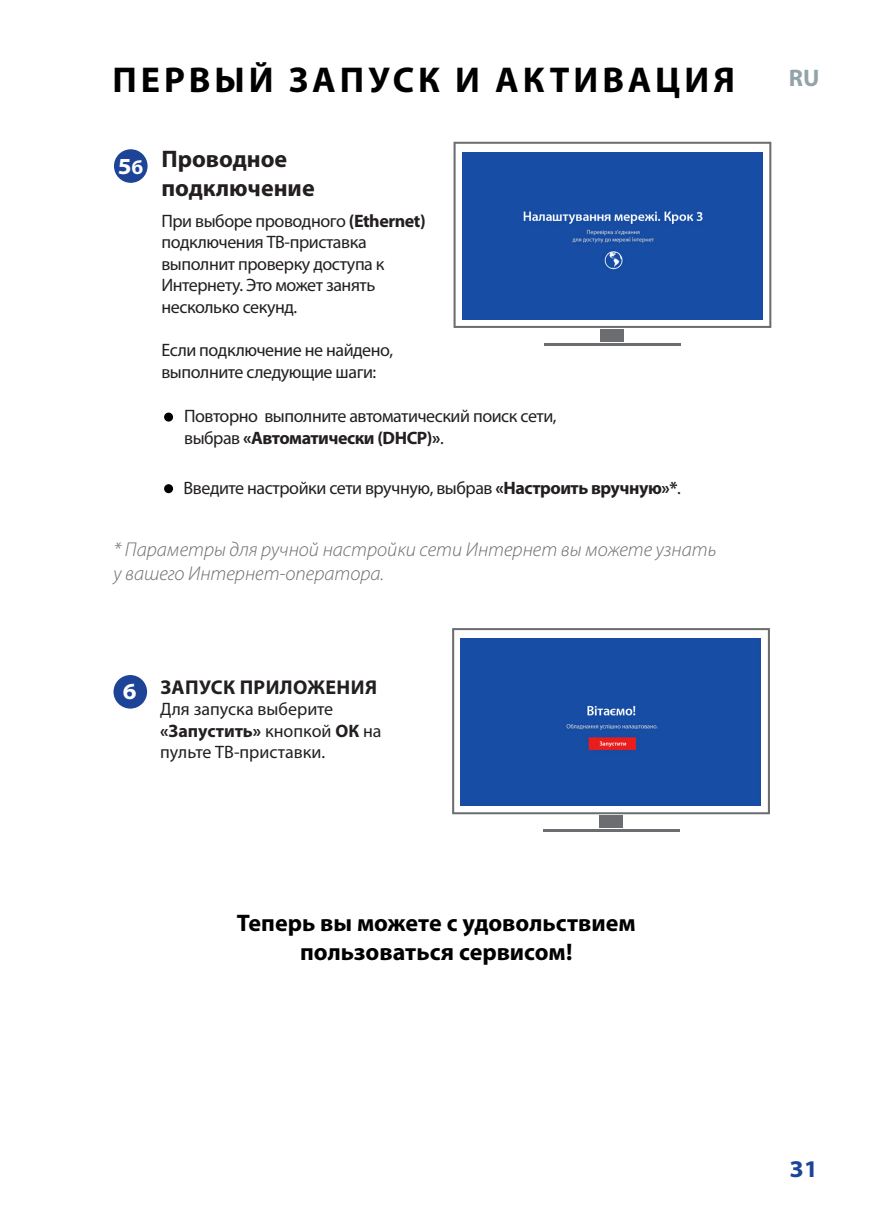
<style>
.page{position:relative;width:874px;height:1225px;background:#fff}
.page>*{position:absolute;margin:0;border:0;box-sizing:border-box;transform-origin:0 0}
.t1{font:700 36px "Myriad Pro";letter-spacing:.11em;color:#000001}
.t2{font:700 24px "Myriad Pro";color:#000001}
.t3{font:700 24px "Myriad Pro";color:#231f20}
.t4{font:700 semi-expanded 24px "Myriad Pro";color:#1e4497}
.t5{font:700 24px "Myriad Pro";color:#94a2aa}
.t6{font:700 semi-expanded 23px "Myriad Pro";color:#fff}
.t7{font:italic 300 20px/24px "Myriad Pro";color:#6c6d70}
.t8{font:700 20px "Myriad Pro";letter-spacing:.02em;color:#231f20}
.t9{font:18px/21.6px "Myriad Pro";letter-spacing:-.025em;color:#231f20}
.t10{font:18px/21.6px "Myriad Pro";color:#231f20}
.t11{font:700 18px "Myriad Pro";letter-spacing:-.025em;color:#231f20}
.s1{font-size:19.2px}
.s2{font-weight:700}
.s3{font-weight:400}
</style>
<div class="page">
<div style="left:113px;top:675px;width:34px;height:33px;background:#1e4497;border-radius:50%"></div>
<div style="left:114px;top:149px;width:33px;height:34px;background:#1e4497;border-radius:50%"></div>
<div style="left:599px;top:815px;width:23px;height:13px;background:#6c6d70"></div>
<hr style="left:542px;top:829px;width:136px;height:3px;background:#6c6d70">
<svg style="left:452px;top:628px;width:317px;height:186px;background:#3662ac"></svg>
<div style="left:600px;top:329px;width:24px;height:13px;background:#6c6d70"></div>
<hr style="left:544px;top:343px;width:136px;height:2px;background:#6c6d70">
<svg style="left:453px;top:142px;width:318px;height:186px;background:#3765ae"></svg>
<div style="left:164px;top:412px;width:9px;height:9px;background:#000;border-radius:50%"></div>
<div style="left:164px;top:484px;width:9px;height:9px;background:#000;border-radius:50%"></div>
<p class="t1" style="left:112px;top:57px;width:624px">ПЕРВЫЙ ЗАПУСК И АКТИВАЦИЯ</p>
<p class="t6" style="left:118px;top:153px;width:27px">5<span class="s1">б</span></p>
<p class="t3" style="left:161px;top:143px;width:127px">Проводное</p>
<p class="t3" style="left:161px;top:172px;width:155px">подключение</p>
<p class="t9" style="left:161px;top:209px;width:266px">При выборе проводного <span class="s2">(Ethernet) </span>подключения ТВ-приставка выполнит проверку доступа к<br>Интернету. Это может занять несколько секунд.</p>
<p class="t9" style="left:161px;top:339px;width:233px">Если подключение не найдено, выполните следующие шаги:</p>
<p class="t9" style="left:184px;top:405px;width:374px">Повторно выполните автоматический поиск сети,</p>
<p class="t11" style="left:184px;top:426px;width:261px"><span class="s3">выбрав</span> «Автоматически (DHCP)»<span class="s3">.</span></p>
<p class="t9" style="left:183px;top:477px;width:498px">Введите настройки сети вручную, выбрав <span class="s2">«Настроить вручную»*</span>.</p>
<p class="t7" style="left:113px;top:538px;width:604px">* Параметры для ручной настройки сети Интернет вы можете узнать у вашего Интернет-оператора.</p>
<p class="t6" style="left:123px;top:678px;width:15px">6</p>
<p class="t8" style="left:160px;top:673px;width:218px">ЗАПУСК ПРИЛОЖЕНИЯ</p>
<p class="t10" style="left:160px;top:698px;width:223px">Для запуска выберите <span class="s2">«Запустить»</span> кнопкой <span class="s2">ОК</span> на пульте ТВ-приставки.</p>
<p class="t5" style="left:788px;top:62px;width:32px">RU</p>
<p class="t2" style="left:237px;top:907px;width:400px">Теперь вы можете с удовольствием</p>
<p class="t2" style="left:300px;top:935px;width:274px">пользоваться сервисом!</p>
<p class="t4" style="left:789px;top:1155px;width:30px">31</p>
</div>
